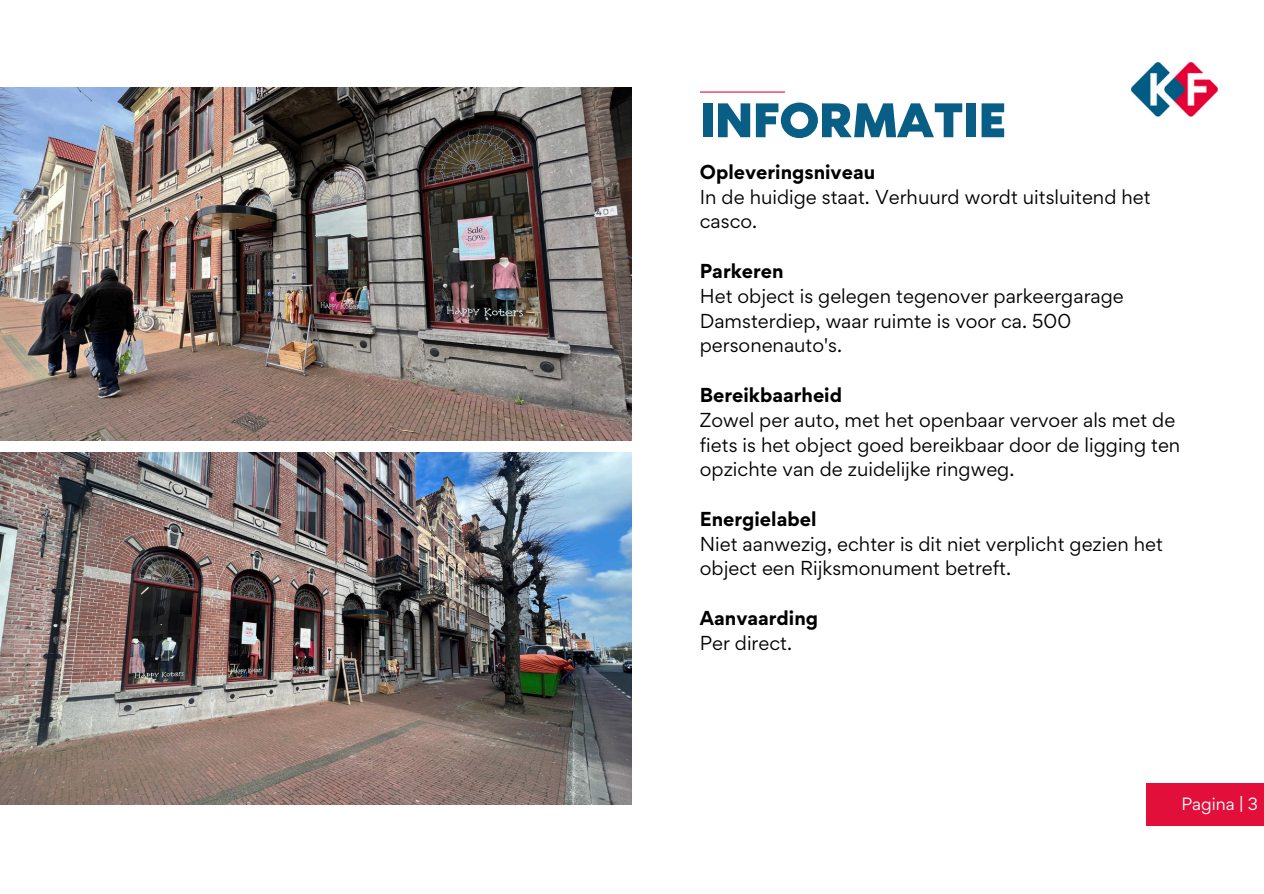
<style>
.page{position:relative;width:1264px;height:894px;background:#fff}
.page>*{position:absolute;margin:0;border:0;box-sizing:border-box;transform-origin:0 0}
.t1{font:61.35px "RTL Media Pro Medium";color:#095e86}
.t2{font:18px/24.8px "Gordita";color:#000}
.t3{font:700 18px/24.8px "Gordita";color:#000}
.t4{font:15.75px "Gordita";color:#fff}
.s1{font-weight:700}
.s2{font-weight:400}
</style>
<div class="page">
<hr style="left:700px;top:91px;width:84px;height:2px;background:#e10f3a">
<img style="left:1131px;top:62px;width:87px;height:55px">
<div style="left:1146px;top:783px;width:117px;height:42px;background:#e10f3a"></div>
<img style="left:0;top:87px;width:631px;height:353px">
<img style="left:0;top:452px;width:631px;height:352px">
<p class="t1" style="left:699px;top:94px;width:308px">INFORMATIE</p>
<p class="t2" style="left:699px;top:159px;width:452px"><span class="s1">Opleveringsniveau<br></span>In de huidige staat. Verhuurd wordt uitsluitend het casco.</p>
<h2 class="t2" style="left:699px;top:258px;width:425px"><span class="s1">Parkeren<br></span>Het object is gelegen tegenover parkeergarage<br>Damsterdiep, waar ruimte is voor ca. 500 personenauto's.</h2>
<h2 class="t2" style="left:699px;top:382px;width:482px"><span class="s1">Bereikbaarheid<br></span>Zowel per auto, met het openbaar vervoer als met de fiets is het object goed bereikbaar door de ligging ten opzichte van de zuidelijke ringweg.</h2>
<h2 class="t2" style="left:699px;top:506px;width:464px"><span class="s1">Energielabel<br></span>Niet aanwezig, echter is dit niet verplicht gezien het object een Rijksmonument betreft.</h2>
<h2 class="t3" style="left:699px;top:605px;width:120px">Aanvaarding<br><span class="s2">Per direct.</span></h2>
<h1 class="t4" style="left:1181px;top:793px;width:78px">Pagina | 3</h1>
</div>
